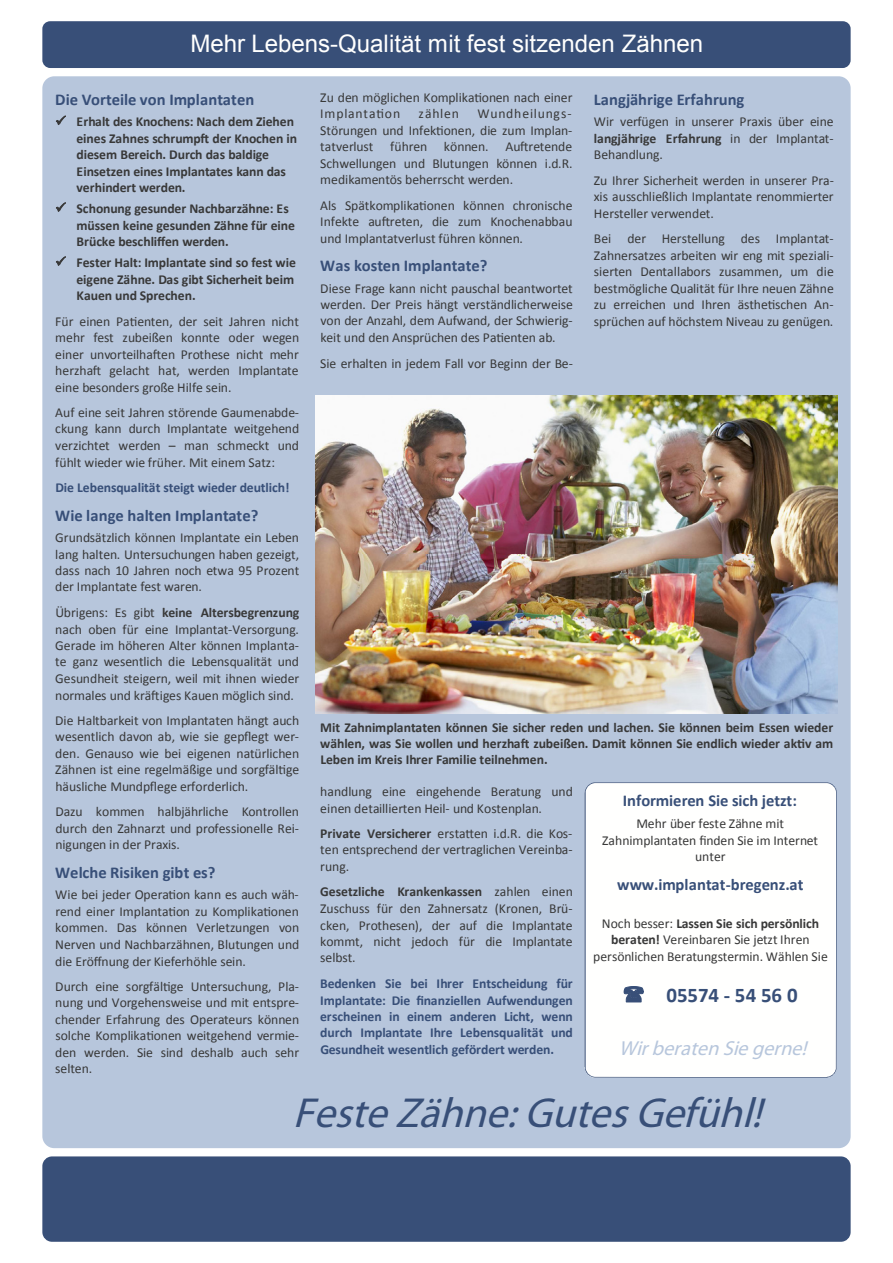
<style>
.page{position:relative;width:893px;height:1263px;background:#fff}
.page>*{position:absolute;margin:0;border:0;box-sizing:border-box;transform-origin:0 0}
.t1{font:italic 42.15px "Freestyle Script";color:#384f78}
.t2{font:24.15px "Arial";letter-spacing:-.005em;color:#fffffe}
.t3{font:700 20.85px "Calibri";letter-spacing:-.005em;color:#384f78}
.t4{font:italic 20.25px "Freestyle Script";color:#b7c6dc}
.t5{font:700 16.5px "Calibri";letter-spacing:.005em;color:#384f78}
.t6{font:13.65px/16.5px "Calibri";color:#383838;text-align:justify}
.t7{font:700 13.65px/16.5px "Calibri";letter-spacing:-.01em;color:#383838}
.t8{font:700 13.65px/16.5px "Calibri";letter-spacing:-.01em;color:#384f78;text-align:justify}
.s1{font-weight:700}
</style>
<div class="page">
<div style="left:42px;top:21px;width:809px;height:47px;background:#384f78;border-radius:8px"></div>
<div style="left:42px;top:76px;width:809px;height:1072px;background:#b7c6dc;border-radius:12px"></div>
<div style="left:42px;top:1156px;width:809px;height:86px;background:#384f78;border-radius:10px"></div>
<svg style="left:56px;top:115px;width:10px;height:10px"></svg>
<svg style="left:56px;top:202px;width:10px;height:10px"></svg>
<svg style="left:56px;top:256px;width:10px;height:10px"></svg>
<img style="left:316px;top:395px;width:522px;height:318px">
<div style="left:585px;top:782px;width:252px;height:296px;background:#fffffe"></div>
<svg style="left:623px;top:986px;width:21px;height:16px"></svg>
<h2 class="t2" style="left:190px;top:28px;width:514px">Mehr Lebens-Qualität mit fest sitzenden Zähnen</h2>
<p class="t5" style="left:55px;top:89px;width:201px">Die Vorteile von Implantaten</p>
<p class="t7" style="left:77px;top:114px;width:222px">Erhalt des Knochens: Nach dem Ziehen eines Zahnes schrumpft der Knochen in diesem Bereich. Durch das baldige Einsetzen eines Implantates kann das verhindert werden.</p>
<p class="t7" style="left:77px;top:200px;width:220px">Schonung gesunder Nachbarzähne: Es müssen keine gesunden Zähne für eine<br>Brücke beschliffen werden.</p>
<p class="t7" style="left:77px;top:254px;width:221px">Fester Halt: Implantate sind so fest wie eigene Zähne. Das gibt Sicherheit beim<br>Kauen und Sprechen.</p>
<p class="t6" style="left:55px;top:313px;width:245px">Für einen Patienten, der seit Jahren nicht mehr fest zubeißen konnte oder wegen einer unvorteilhaften Prothese nicht mehr herzhaft gelacht hat, werden Implantate eine besonders große Hilfe sein.</p>
<p class="t6" style="left:55px;top:404px;width:245px">Auf eine seit Jahren störende Gaumenabde&shy;ckung kann durch Implantate weitgehend verzichtet werden – man schmeckt und fühlt wieder wie früher. Mit einem Satz:</p>
<p class="t8" style="left:55px;top:479px;width:236px">Die Lebensqualität steigt wieder deutlich!</p>
<p class="t5" style="left:55px;top:504px;width:205px">Wie lange halten Implantate?</p>
<p class="t6" style="left:55px;top:529px;width:245px">Grundsätzlich können Implantate ein Leben lang halten. Untersuchungen haben gezeigt, dass nach 10 Jahren noch etwa 95 Prozent der Implantate fest waren.</p>
<p class="t6" style="left:55px;top:604px;width:246px">Übrigens: Es gibt <span class="s1">keine Altersbegrenzung </span>nach oben für eine Implantat-Versorgung.<br>Gerade im höheren Alter können Implanta&shy;te ganz wesentlich die Lebensqualität und Gesundheit steigern, weil mit ihnen wieder normales und kräftiges Kauen möglich sind.</p>
<p class="t6" style="left:55px;top:712px;width:246px">Die Haltbarkeit von Implantaten hängt auch wesentlich davon ab, wie sie gepflegt wer&shy;den. Genauso wie bei eigenen natürlichen Zähnen ist eine regelmäßige und sorgfältige häusliche Mundpflege erforderlich.</p>
<p class="t6" style="left:55px;top:803px;width:245px">Dazu kommen halbjährliche Kontrollen durch den Zahnarzt und professionelle Rei&shy;nigungen in der Praxis.</p>
<p class="t5" style="left:55px;top:862px;width:162px">Welche Risiken gibt es?</p>
<p class="t6" style="left:55px;top:886px;width:246px">Wie bei jeder Operation kann es auch wäh&shy;rend einer Implantation zu Komplikationen kommen. Das können Verletzungen von Nerven und Nachbarzähnen, Blutungen und die Eröffnung der Kieferhöhle sein.</p>
<p class="t6" style="left:55px;top:978px;width:245px">Durch eine sorgfältige Untersuchung, Pla&shy;nung und Vorgehensweise und mit entspre&shy;chender Erfahrung des Operateurs können solche Komplikationen weitgehend vermie&shy;den werden. Sie sind deshalb auch sehr selten.</p>
<p class="t6" style="left:320px;top:89px;width:254px">Zu den möglichen Komplikationen nach einer<br>Implantation</p>
<p class="t6" style="left:320px;top:105px;width:254px;text-indent:157px">Wundheilungs-Störungen und Infektionen, die zum Implan&shy;tatverlust führen können. Auftretende Schwellungen und Blutungen können i.d.R. medikamentös beherrscht werden.</p>
<p class="t6" style="left:320px;top:197px;width:254px">Als Spätkomplikationen können chronische Infekte auftreten, die zum Knochenabbau und Implantatverlust führen können.</p>
<p class="t5" style="left:320px;top:255px;width:169px">Was kosten Implantate?</p>
<p class="t6" style="left:320px;top:280px;width:254px">Diese Frage kann nicht pauschal beantwortet werden. Der Preis hängt verständlicherweise von der Anzahl, dem Aufwand, der Schwierig&shy;keit und den Ansprüchen des Patienten ab.</p>
<p class="t6" style="left:320px;top:355px;width:254px">Sie erhalten in jedem Fall vor Beginn der Be-</p>
<p class="t6" style="left:419px;top:105px;width:42px">zählen</p>
<p class="t5" style="left:594px;top:89px;width:152px">Langjährige Erfahrung</p>
<p class="t6" style="left:594px;top:114px;width:241px">Wir verfügen in unserer Praxis über eine <span class="s1">langjährige Erfahrung</span> in der Implantat-Behandlung.</p>
<p class="t6" style="left:594px;top:172px;width:241px">Zu Ihrer Sicherheit werden in unserer Pra&shy;xis ausschließlich Implantate renommierter Hersteller verwendet.</p>
<p class="t6" style="left:594px;top:231px;width:242px">Bei der Herstellung des Implantat-Zahnersatzes arbeiten wir eng mit speziali&shy;sierten Dentallabors zusammen, um die bestmögliche Qualität für Ihre neuen Zähne zu erreichen und Ihren ästhetischen An&shy;sprüchen auf höchstem Niveau zu genügen.</p>
<p class="t7" style="left:320px;top:719px;width:514px;text-align:justify">Mit Zahnimplantaten können Sie sicher reden und lachen. Sie können beim Essen wieder wählen, was Sie wollen und herzhaft zubeißen. Damit können Sie endlich wieder aktiv am Leben im Kreis Ihrer Familie teilnehmen.</p>
<p class="t5" style="left:623px;top:790px;width:176px">Informieren Sie sich jetzt:</p>
<p class="t6" style="left:602px;top:815px;width:218px;text-align:center">Mehr über feste Zähne mit<br>Zahnimplantaten finden Sie im Internet unter</p>
<p class="t5" style="left:617px;top:874px;width:188px">www.implantat-bregenz.at</p>
<p class="t6" style="left:593px;top:915px;width:236px;text-align:center">Noch besser: <span class="s1">Lassen Sie sich persönlich beraten!</span> Vereinbaren Sie jetzt Ihren persönlichen Beratungstermin. Wählen Sie</p>
<h3 class="t3" style="left:667px;top:982px;width:133px">05574 - 54 56 0</h3>
<h3 class="t4" style="left:619px;top:1035px;width:195px">WirberatenSie gerne!</h3>
<p class="t6" style="left:320px;top:783px;width:254px">handlung eine eingehende Beratung und einen detaillierten Heil- und Kostenplan.</p>
<p class="t6" style="left:320px;top:825px;width:254px"><span class="s1">Private Versicherer</span> erstatten i.d.R. die Kos&shy;ten entsprechend der vertraglichen Vereinba&shy;rung.</p>
<p class="t6" style="left:320px;top:884px;width:254px"><span class="s1">Gesetzliche Krankenkassen</span> zahlen einen Zuschuss für den Zahnersatz (Kronen, Brü&shy;cken, Prothesen), der auf die Implantate kommt, nicht jedoch für die Implantate selbst.</p>
<p class="t8" style="left:320px;top:975px;width:254px">Bedenken Sie bei Ihrer Entscheidung für Implantate: Die finanziellen Aufwendungen erscheinen in einem anderen Licht, wenn durch Implantate Ihre Lebensqualität und Gesundheit wesentlich gefördert werden.</p>
<h1 class="t1" style="left:293px;top:1087px;width:483px">Feste Zähne: Gutes Gefühl!</h1>
</div>
